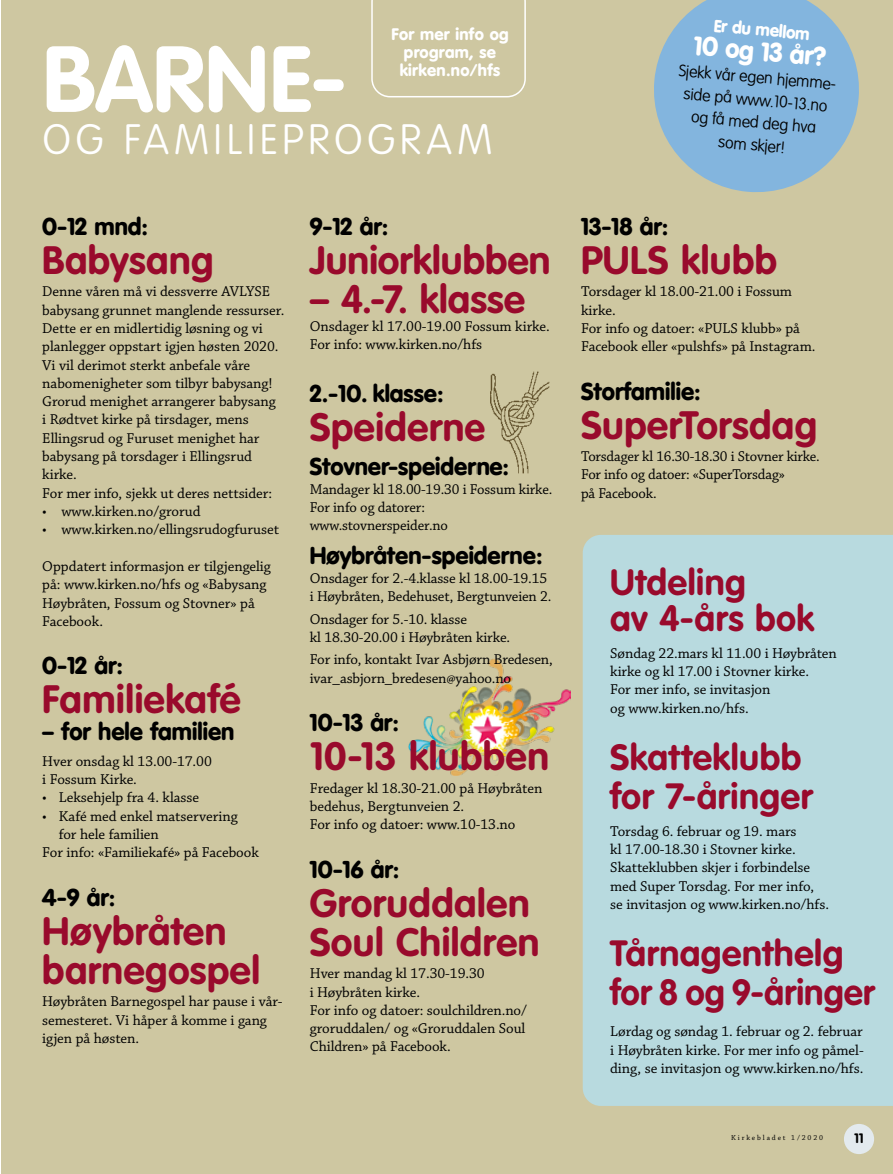
<style>
.page{position:relative;width:893px;height:1174px;background:#fff}
.page>*{position:absolute;margin:0;border:0;box-sizing:border-box;transform-origin:0 0}
.t1{font:700 92.25px "VAG Rounded";letter-spacing:.005em;color:#fff}
.t2{font:100 41.85px "VAG Rounded";letter-spacing:.11em;color:#fff}
.t3{font:700 39px/39px "VAG Rounded";letter-spacing:.01em;color:#990a2c}
.t4{font:700 36px/39px "VAG Rounded";letter-spacing:.015em;color:#990a2c}
.t5{font:900 26.4px "VAG Rounded";color:#fff}
.t6{font:900 24px "VAG Rounded";color:#000}
.t7{font:900 17.4px "VAG Rounded";color:#fff}
.t8{font:100 16.5px/22.5px "VAG Rounded";color:#000;text-align:center}
.t9{font:900 16.5px/18px "VAG Rounded";letter-spacing:.02em;color:#fff;text-align:center}
.t10{font:15px/18.3px "Chaparral Pro";letter-spacing:-.005em;color:#000}
.t11{font:15px "Chaparral Pro";letter-spacing:-.025em;color:#000}
.t12{font:700 13.5px "VAG Rounded";color:#000}
.t13{font:7.5px "Chaparral Pro";letter-spacing:.25em;color:#000}
</style>
<div class="page">
<div style="left:1px;top:0;width:892px;height:1174px;background:#cec7a1"></div>
<div style="left:583px;top:535px;width:310px;height:571px;background:#b8dadf"></div>
<img style="left:409px;top:659px;width:161px;height:116px">
<svg style="left:371px;top:0;width:155px;height:97px"></svg>
<svg style="left:654px;top:0;width:205px;height:192px;fill:#83b5de"></svg>
<img style="left:490px;top:371px;width:60px;height:103px">
<div style="left:844px;top:1123px;width:30px;height:31px;background:#e3eaee;border-radius:50%"></div>
<p class="t9" style="left:391px;top:25px;width:119px">For mer info og program, se kirken.no/hfs</p>
<h1 class="t1" style="left:43px;top:25px;width:306px">BARNE-</h1>
<h2 class="t2" style="left:43px;top:115px;width:451px">OG FAMILIEPROGRAM</h2>
<h3 class="t6" style="left:42px;top:212px;width:107px">0-12 mnd:</h3>
<h3 class="t3" style="left:42px;top:240px;width:173px">Babysang</h3>
<p class="t10" style="left:42px;top:283px;width:244px">Denne våren må vi dessverre AVLYSE babysang grunnet manglende ressurser.<br>Dette er en midlertidig løsning og vi planlegger oppstart igjen høsten 2020.<br>Vi vil derimot sterkt anbefale våre nabomenigheter som tilbyr babysang!<br>Grorud menighet arrangerer babysang<br>i Rødtvet kirke på tirsdager, mens Ellingsrud og Furuset menighet har babysang på torsdager i Ellingsrud kirke.<br>For mer info, sjekk ut deres nettsider:</p>
<p class="t10" style="left:42px;top:503px;width:160px">• www.kirken.no/grorud</p>
<p class="t10" style="left:42px;top:521px;width:238px">• www.kirken.no/ellingsrudogfuruset</p>
<p class="t10" style="left:42px;top:557px;width:230px">Oppdatert informasjon er tilgjengelig på: www.kirken.no/hfs og «Babysang<br>Høybråten, Fossum og Stovner» på<br>Facebook.</p>
<h3 class="t6" style="left:42px;top:651px;width:82px">0-12 år:</h3>
<h3 class="t3" style="left:42px;top:679px;width:200px">Familiekafé</h3>
<h3 class="t6" style="left:42px;top:717px;width:194px">– for hele familien</h3>
<p class="t10" style="left:42px;top:752px;width:171px">Hver onsdag kl 13.00-17.00 i Fossum Kirke.</p>
<p class="t10" style="left:42px;top:789px;width:158px">• Leksehjelp fra 4. klasse</p>
<p class="t10" style="left:42px;top:807px;width:197px">• Kafé med enkel matservering</p>
<p class="t10" style="left:59px;top:825px;width:102px">for hele familien</p>
<p class="t11" style="left:42px;top:844px;width:218px">For info: «Familiekafé» på Facebook</p>
<h3 class="t6" style="left:42px;top:882px;width:75px">4-9 år:</h3>
<h3 class="t3" style="left:42px;top:911px;width:219px">Høybråten barnegospel</h3>
<p class="t10" style="left:42px;top:993px;width:242px">Høybråten Barnegospel har pause i vår&shy;semesteret. Vi håper å komme i gang igjen på høsten.</p>
<h3 class="t6" style="left:310px;top:212px;width:80px">9-12 år:</h3>
<h3 class="t3" style="left:310px;top:240px;width:242px">Juniorklubben</h3>
<h3 class="t3" style="left:310px;top:279px;width:217px">– 4.-7. klasse</h3>
<p class="t10" style="left:310px;top:318px;width:242px">Onsdager kl 17.00-19.00 Fossum kirke.<br>For info: www.kirken.no/hfs</p>
<h3 class="t6" style="left:310px;top:379px;width:135px">2.-10. klasse:</h3>
<h3 class="t3" style="left:310px;top:407px;width:178px">Speiderne</h3>
<h3 class="t6" style="left:310px;top:452px;width:201px">Stovner-speiderne:</h3>
<p class="t10" style="left:310px;top:480px;width:244px">Mandager kl 18.00-19.30 i Fossum kirke.<br>For info og datorer: www.stovnerspeider.no</p>
<h3 class="t6" style="left:310px;top:541px;width:234px">Høybråten-speiderne:</h3>
<p class="t10" style="left:310px;top:569px;width:243px">Onsdager for 2.-4.klasse kl 18.00-19.15 i Høybråten, Bedehuset, Bergtunveien 2.</p>
<p class="t10" style="left:310px;top:610px;width:202px">Onsdager for 5.-10. klasse<br>kl 18.30-20.00 i Høybråten kirke.</p>
<p class="t10" style="left:310px;top:651px;width:244px">For info, kontakt Ivar Asbjørn Bredesen, ivar_asbjorn_bredesen@yahoo.no</p>
<h3 class="t6" style="left:310px;top:708px;width:91px">10-13 år:</h3>
<h3 class="t3" style="left:310px;top:736px;width:241px">10-13 klubben</h3>
<p class="t10" style="left:310px;top:779px;width:234px">Fredager kl 18.30-21.00 på Høybråten bedehus, Bergtunveien 2.<br>For info og datoer: www.10-13.no</p>
<h3 class="t6" style="left:310px;top:854px;width:91px">10-16 år:</h3>
<h3 class="t3" style="left:310px;top:883px;width:231px">Groruddalen<br>Soul Children</h3>
<p class="t10" style="left:310px;top:965px;width:219px">Hver mandag kl 17.30-19.30<br>i Høybråten kirke.<br>For info og datoer: soulchildren.no/ groruddalen/ og «Groruddalen Soul<br>Children» på Facebook.</p>
<p class="t7" style="left:715px;top:15px;width:98px;rotate:5deg">Er du mellom</p>
<h3 class="t5" style="left:695px;top:29px;width:134px;rotate:5deg">10 og 13 år?</h3>
<p class="t8" style="left:680px;top:59px;width:162px;rotate:5deg">Sjekk vår egen hjemme&shy;side på www.10-13.no og få med deg hva<br>som skjer!</p>
<h3 class="t6" style="left:581px;top:212px;width:89px">13-18 år:</h3>
<h3 class="t3" style="left:581px;top:240px;width:198px">PULS klubb</h3>
<p class="t10" style="left:581px;top:283px;width:236px">Torsdager kl 18.00-21.00 i Fossum kirke.<br>For info og datoer: «PULS klubb» på<br>Facebook eller «pulshfs» på Instagram.</p>
<h3 class="t6" style="left:581px;top:376px;width:121px">Storfamilie:</h3>
<h3 class="t3" style="left:581px;top:405px;width:237px">SuperTorsdag</h3>
<p class="t10" style="left:581px;top:448px;width:240px">Torsdager kl 16.30-18.30 i Stovner kirke.<br>For info og datoer: «SuperTorsdag»<br>på Facebook.</p>
<h3 class="t4" style="left:610px;top:564px;width:206px;line-height:36px">Utdeling<br>av 4-års bok</h3>
<p class="t10" style="left:610px;top:644px;width:228px">Søndag 22.mars kl 11.00 i Høybråten kirke og kl 17.00 i Stovner kirke.<br>For mer info, se invitasjon<br>og www.kirken.no/hfs.</p>
<h3 class="t4" style="left:610px;top:737px;width:204px">Skatteklubb for 7-åringer</h3>
<p class="t10" style="left:610px;top:822px;width:220px">Torsdag 6. februar og 19. mars<br>kl 17.00-18.30 i Stovner kirke.<br>Skatteklubben skjer i forbindelse med Super Torsdag. For mer info, se invitasjon og www.kirken.no/hfs.</p>
<h3 class="t4" style="left:610px;top:933px;width:266px">Tårnagenthelg for 8 og 9-åringer</h3>
<p class="t10" style="left:610px;top:1023px;width:255px;text-align:justify">Lørdag og søndag 1. februar og 2. februar i Høybråten kirke. For mer info og påmel&shy;ding, se invitasjon og www.kirken.no/hfs.</p>
<p class="t13" style="left:731px;top:1133px;width:94px">Kirkebladet 1/2020</p>
<p class="t12" style="left:854px;top:1130px;width:11px">11</p>
</div>
